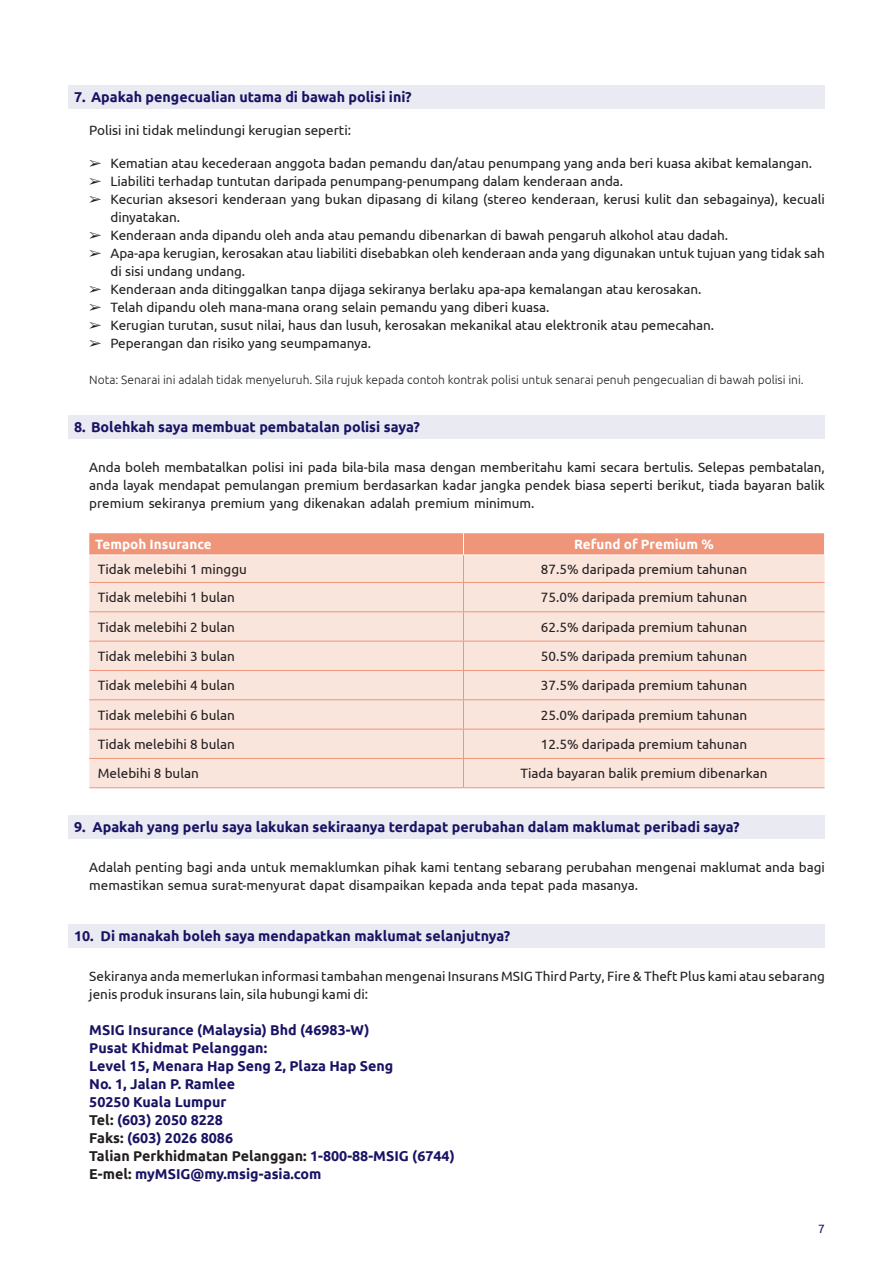
<style>
.page{position:relative;width:893px;height:1263px;background:#fff}
.page>*{position:absolute;margin:0;border:0;box-sizing:border-box;transform-origin:0 0}
.t1{font:700 14.25px/18px "Ubuntu";color:#191364}
.t2{font:13.5px/18px "Ubuntu";letter-spacing:-.005em;color:#231f20}
.t3{font:700 13.5px "Ubuntu";color:#fff}
.t4{font:300 12px "Ubuntu";color:#231f20}
.t5{font:12px "Ubuntu";color:#191364}
.s1{color:#231f20}
</style>
<div class="page">
<div style="left:68px;top:85px;width:757px;height:23px;background:#eaeaf2"></div>
<div style="left:68px;top:415px;width:757px;height:23px;background:#eaeaf2"></div>
<svg style="left:89px;top:532px;width:736px;height:255px;background:#f7dcd2"></svg>
<hr style="left:89px;top:787px;width:374px;height:1px;background:#ef9579">
<hr style="left:463px;top:787px;width:362px;height:1px;background:#ef9579">
<div style="left:68px;top:815px;width:757px;height:23px;background:#eaeaf2"></div>
<div style="left:68px;top:924px;width:757px;height:23px;background:#eaeaf2"></div>
<p class="t1" style="left:74px;top:88px;width:339px">7. Apakah pengecualian utama di bawah polisi ini?</p>
<p class="t2" style="left:89px;top:121px;width:263px">Polisi ini tidak melindungi kerugian seperti:</p>
<p class="t2" style="left:89px;top:154px;width:724px">➢ Kematian atau kecederaan anggota badan pemandu dan/atau penumpang yang anda beri kuasa akibat kemalangan.</p>
<p class="t2" style="left:89px;top:172px;width:535px">➢ Liabiliti terhadap tuntutan daripada penumpang-penumpang dalam kenderaan anda.</p>
<p class="t2" style="left:111px;top:190px;width:716px;text-indent:-21px">➢ Kecurian aksesori kenderaan yang bukan dipasang di kilang (stereo kenderaan, kerusi kulit dan sebagainya), kecuali dinyatakan.</p>
<p class="t2" style="left:89px;top:226px;width:640px">➢ Kenderaan anda dipandu oleh anda atau pemandu dibenarkan di bawah pengaruh alkohol atau dadah.</p>
<p class="t2" style="left:111px;top:244px;width:716px;text-indent:-21px">➢ Apa-apa kerugian, kerosakan atau liabiliti disebabkan oleh kenderaan anda yang digunakan untuk tujuan yang tidak sah di sisi undang undang.</p>
<p class="t2" style="left:89px;top:280px;width:614px">➢ Kenderaan anda ditinggalkan tanpa dijaga sekiranya berlaku apa-apa kemalangan atau kerosakan.</p>
<p class="t2" style="left:89px;top:298px;width:462px">➢ Telah dipandu oleh mana-mana orang selain pemandu yang diberi kuasa.</p>
<p class="t2" style="left:89px;top:316px;width:626px">➢ Kerugian turutan, susut nilai, haus dan lusuh, kerosakan mekanikal atau elektronik atau pemecahan.</p>
<p class="t2" style="left:89px;top:334px;width:283px">➢ Peperangan dan risiko yang seumpamanya.</p>
<p class="t4" style="left:89px;top:373px;width:716px">Nota: Senarai ini adalah tidak menyeluruh. Sila rujuk kepada contoh kontrak polisi untuk senarai penuh pengecualian di bawah polisi ini.</p>
<p class="t1" style="left:74px;top:418px;width:347px">8. Bolehkah saya membuat pembatalan polisi saya?</p>
<p class="t2" style="left:89px;top:457px;width:737px;text-align:justify">Anda boleh membatalkan polisi ini pada bila-bila masa dengan memberitahu kami secara bertulis. Selepas pembatalan, anda layak mendapat pemulangan premium berdasarkan kadar jangka pendek biasa seperti berikut, tiada bayaran balik premium sekiranya premium yang dikenakan adalah premium minimum.</p>
<p class="t3" style="left:95px;top:536px;width:118px">Tempoh Insurance</p>
<p class="t3" style="left:574px;top:536px;width:141px">Refund of Premium %</p>
<p class="t2" style="left:98px;top:560px;width:151px">Tidak melebihi 1 minggu</p>
<p class="t2" style="left:541px;top:560px;width:208px">87.5% daripada premium tahunan</p>
<p class="t2" style="left:98px;top:588px;width:139px">Tidak melebihi 1 bulan</p>
<p class="t2" style="left:541px;top:588px;width:208px">75.0% daripada premium tahunan</p>
<p class="t2" style="left:98px;top:617px;width:139px">Tidak melebihi 2 bulan</p>
<p class="t2" style="left:541px;top:617px;width:208px">62.5% daripada premium tahunan</p>
<p class="t2" style="left:98px;top:647px;width:139px">Tidak melebihi 3 bulan</p>
<p class="t2" style="left:541px;top:647px;width:208px">50.5% daripada premium tahunan</p>
<p class="t2" style="left:98px;top:676px;width:139px">Tidak melebihi 4 bulan</p>
<p class="t2" style="left:541px;top:676px;width:208px">37.5% daripada premium tahunan</p>
<p class="t2" style="left:98px;top:705px;width:139px">Tidak melebihi 6 bulan</p>
<p class="t2" style="left:541px;top:705px;width:208px">25.0% daripada premium tahunan</p>
<p class="t2" style="left:98px;top:735px;width:139px">Tidak melebihi 8 bulan</p>
<p class="t2" style="left:541px;top:735px;width:208px">12.5% daripada premium tahunan</p>
<p class="t2" style="left:98px;top:764px;width:103px">Melebihi 8 bulan</p>
<p class="t2" style="left:520px;top:764px;width:249px">Tiada bayaran balik premium dibenarkan</p>
<p class="t1" style="left:74px;top:818px;width:667px">9. Apakah yang perlu saya lakukan sekiraanya terdapat perubahan dalam maklumat peribadi saya?</p>
<p class="t2" style="left:89px;top:858px;width:737px">Adalah penting bagi anda untuk memaklumkan pihak kami tentang sebarang perubahan mengenai maklumat anda bagi memastikan semua surat-menyurat dapat disampaikan kepada anda tepat pada masanya.</p>
<p class="t1" style="left:74px;top:927px;width:438px">10. Di manakah boleh saya mendapatkan maklumat selanjutnya?</p>
<p class="t2" style="left:89px;top:966px;width:737px">Sekiranya anda memerlukan informasi tambahan mengenai Insurans MSIG Third Party, Fire &amp; Theft Plus kami atau sebarang jenis produk insurans lain, sila hubungi kami di:</p>
<p class="t1" style="left:89px;top:1020px;width:367px">MSIG Insurance (Malaysia) Bhd (46983-W)<br>Pusat Khidmat Pelanggan:<br>Level 15, Menara Hap Seng 2, Plaza Hap Seng<br>No. 1, Jalan P. Ramlee<br>50250 Kuala Lumpur<br><span class="s1">Tel:</span> (603) 2050 8228<br><span class="s1">Faks:</span> (603) 2026 8086<br><span class="s1">Talian Perkhidmatan Pelanggan:</span> 1-800-88-MSIG (6744)<br><span class="s1">E-mel:</span> myMSIG@my.msig-asia.com</p>
<p class="t5" style="left:818px;top:1222px;width:8px">7</p>
</div>
